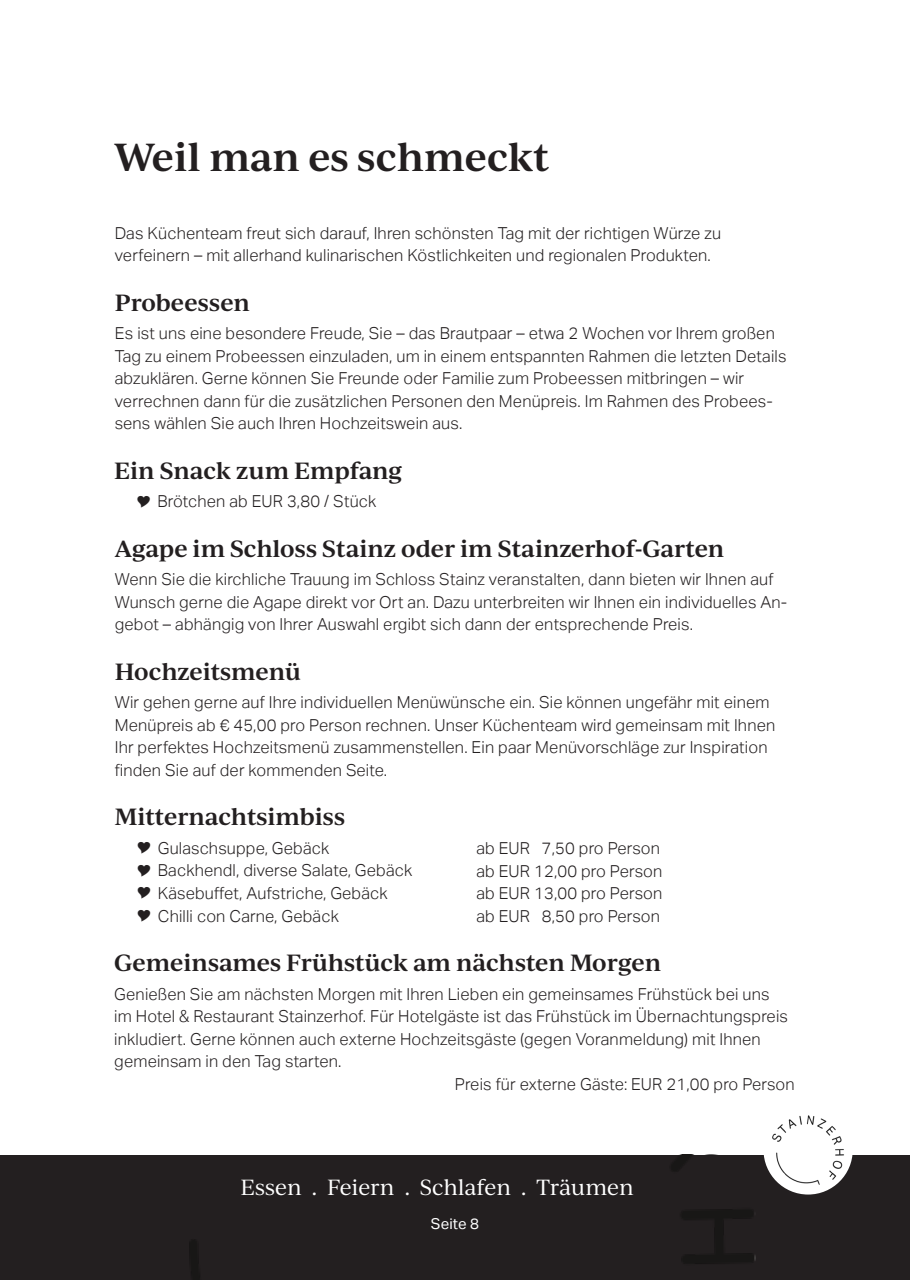
<style>
.page{position:relative;width:910px;height:1280px;background:#fff}
.page>*{position:absolute;margin:0;border:0;box-sizing:border-box;transform-origin:0 0}
.t1{font:600 37.5px "Ivy Journal";color:#231f20}
.t2{font:600 22.5px "Ivy Journal";color:#231f20}
.t3{font:21px "Ivy Journal";color:#fff}
.t4{font:300 16.5px/22.5px "Aktiv Grotesk";letter-spacing:.01em;color:#231f20}
.t5{font:15px "Aktiv Grotesk";letter-spacing:.01em;color:#fff}
</style>
<div class="page">
<div style="left:0;top:1155px;width:910px;height:125px;background:#231f20"></div>
<img style="left:189px;top:1155px;width:567px;height:125px">
<img style="left:763px;top:1115px;width:90px;height:80px">
<p class="t1" style="left:114px;top:129px;width:437px">Weil man es schmeckt</p>
<p class="t4" style="left:115px;top:222px;width:608px">Das Küchenteam freut sich darauf, Ihren schönsten Tag mit der richtigen Würze zu verfeinern – mit allerhand kulinarischen Köstlichkeiten und regionalen Produkten.</p>
<p class="t2" style="left:115px;top:286px;width:137px">Probeessen</p>
<p class="t4" style="left:115px;top:322px;width:673px">Es ist uns eine besondere Freude, Sie – das Brautpaar – etwa 2 Wochen vor Ihrem großen<br>Tag zu einem Probeessen einzuladen, um in einem entspannten Rahmen die letzten Details abzuklären. Gerne können Sie Freunde oder Familie zum Probeessen mitbringen – wir</p>
<p class="t4" style="left:115px;top:390px;width:659px">verrechnen dann für die zusätzlichen Personen den Menüpreis. Im Rahmen des Probees&shy;sens wählen Sie auch Ihren Hochzeitswein aus.</p>
<p class="t2" style="left:114px;top:454px;width:290px">Ein Snack zum Empfang</p>
<p class="t4" style="left:157px;top:490px;width:220px">Brötchen ab EUR 3,80 / Stück</p>
<p class="t2" style="left:115px;top:532px;width:611px">Agape im Schloss Stainz oder im Stainzerhof-Garten</p>
<p class="t4" style="left:115px;top:568px;width:674px">Wenn Sie die kirchliche Trauung im Schloss Stainz veranstalten, dann bieten wir Ihnen auf<br>Wunsch gerne die Agape direkt vor Ort an. Dazu unterbreiten wir Ihnen ein individuelles An&shy;gebot – abhängig von Ihrer Auswahl ergibt sich dann der entsprechende Preis.</p>
<p class="t2" style="left:115px;top:655px;width:188px">Hochzeitsmenü</p>
<p class="t4" style="left:115px;top:691px;width:662px">Wir gehen gerne auf Ihre individuellen Menüwünsche ein. Sie können ungefähr mit einem Menüpreis ab € 45,00 pro Person rechnen. Unser Küchenteam wird gemeinsam mit Ihnen Ihr perfektes Hochzeitsmenü zusammenstellen. Ein paar Menüvorschläge zur Inspiration finden Sie auf der kommenden Seite.</p>
<p class="t2" style="left:115px;top:800px;width:232px">Mitternachtsimbiss</p>
<p class="t4" style="left:158px;top:837px;width:173px">Gulaschsuppe, Gebäck</p>
<p class="t4" style="left:158px;top:859px;width:256px">Backhendl, diverse Salate, Gebäck</p>
<p class="t4" style="left:158px;top:882px;width:231px">Käsebuffet, Aufstriche, Gebäck</p>
<p class="t4" style="left:158px;top:904px;width:183px">Chilli con Carne, Gebäck</p>
<p class="t4" style="left:476px;top:837px;width:185px">ab EUR 7,50 pro Person</p>
<p class="t4" style="left:476px;top:859px;width:187px">ab EUR 12,00 pro Person</p>
<p class="t4" style="left:476px;top:882px;width:187px">ab EUR 13,00 pro Person</p>
<p class="t4" style="left:476px;top:904px;width:185px">ab EUR 8,50 pro Person</p>
<p class="t2" style="left:114px;top:946px;width:549px">Gemeinsames Frühstück am nächsten Morgen</p>
<p class="t4" style="left:114px;top:983px;width:675px">Genießen Sie am nächsten Morgen mit Ihren Lieben ein gemeinsames Frühstück bei uns im Hotel &amp; Restaurant Stainzerhof. Für Hotelgäste ist das Frühstück im Übernachtungspreis inkludiert. Gerne können auch externe Hochzeitsgäste (gegen Voranmeldung) mit Ihnen</p>
<p class="t4" style="left:114px;top:1050px;width:229px">gemeinsam in den Tag starten.</p>
<p class="t4" style="left:455px;top:1073px;width:341px">Preis für externe Gäste: EUR 21,00 pro Person</p>
<p class="t3" style="left:241px;top:1173px;width:395px">Essen . Feiern . Schlafen . Träumen</p>
<p class="t5" style="left:431px;top:1215px;width:50px">Seite 8</p>
</div>
